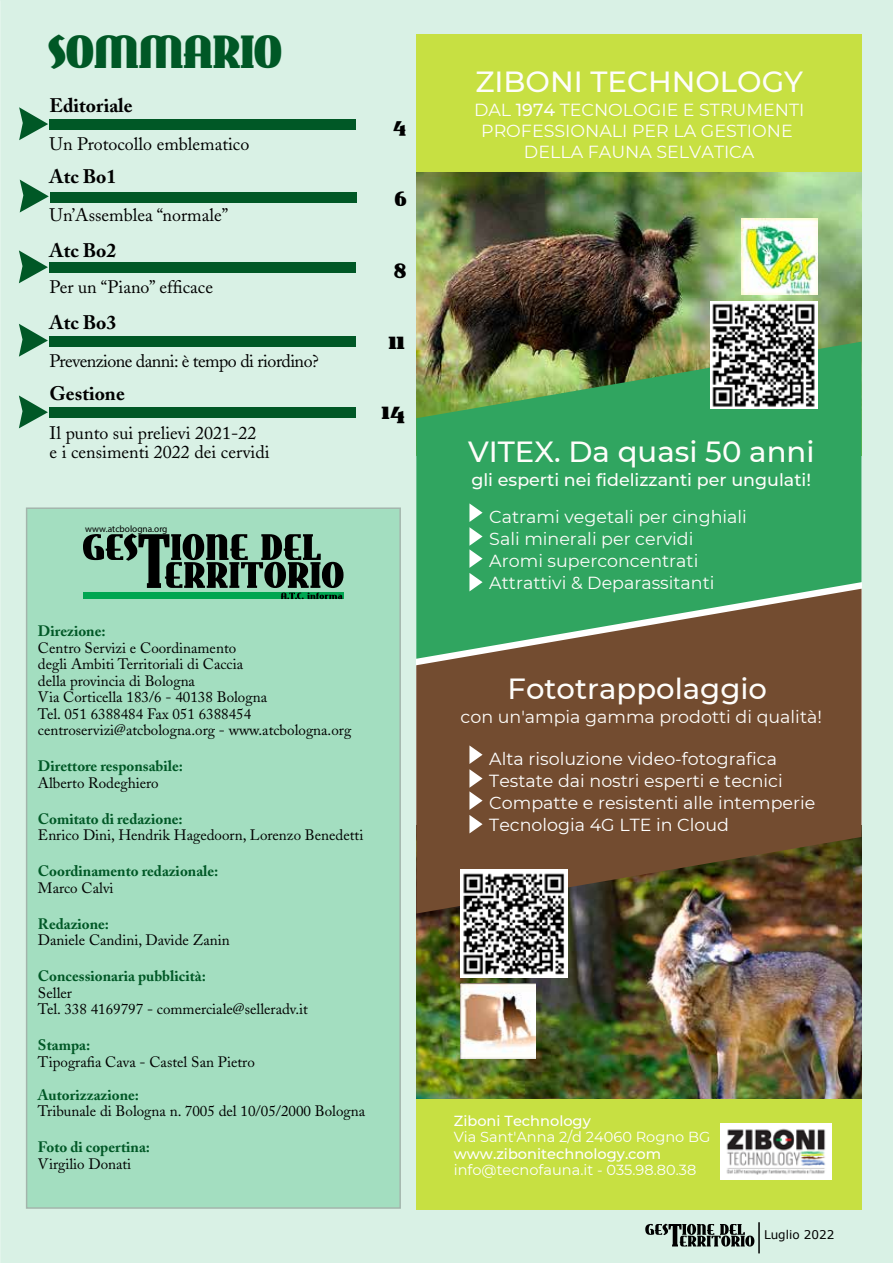
<style>
.page{position:relative;width:893px;height:1263px;background:#fff}
.page>*{position:absolute;margin:0;border:0;box-sizing:border-box;transform-origin:0 0}
.t1{font:45px "East Market";color:#005826}
.t2{font:500 29.1px "Montserrat";color:#fefdfa}
.t3{font:25.5px "East Market";color:#000}
.t4{font:22.5px "East Market";color:#000}
.t5{font:700 19.5px "Adobe Caslon";color:#000}
.t6{font:18px/19.5px "Adobe Caslon";color:#000}
.t7{font:18px "Adobe Caslon";letter-spacing:-.03em;color:#000}
.t8{font:17.4px/21.9px "Montserrat";color:#fefdfa}
.t9{font:17.4px/21.9px "Montserrat";color:#fff}
.t10{font:500 17.4px "Montserrat";color:#fefdfa}
.t11{font:15px/16.5px "Adobe Caslon";color:#000}
.t12{font:700 15px "Adobe Caslon";color:#005826}
.t13{font:14.55px "Montserrat";color:#fff}
.t14{font:500 14.55px "Montserrat";color:#fff}
.t15{font:12px "Verdana";color:#000}
.t16{font:9.3px "Myriad Pro";color:#000}
.s1{font-weight:500}
</style>
<div class="page">
<div style="left:1px;top:0;width:892px;height:1263px;background:#d9f1e5"></div>
<svg style="left:645px;top:1224px;width:109px;height:22px"></svg>
<hr style="left:758px;top:1222px;width:2px;height:31px;background:#000">
<div style="left:27px;top:508px;width:373px;height:700px;background:#a3dec0"></div>
<svg style="left:83px;top:533px;width:261px;height:66px"></svg>
<div style="left:49px;top:120px;width:307px;height:10px;background:#005826"></div>
<svg style="left:19px;top:107px;width:29px;height:33px"></svg>
<div style="left:50px;top:192px;width:307px;height:10px;background:#005826"></div>
<svg style="left:20px;top:180px;width:29px;height:33px"></svg>
<div style="left:49px;top:263px;width:307px;height:10px;background:#005826"></div>
<svg style="left:19px;top:250px;width:29px;height:33px"></svg>
<div style="left:49px;top:408px;width:307px;height:10px;background:#005826"></div>
<svg style="left:19px;top:395px;width:29px;height:33px"></svg>
<div style="left:49px;top:336px;width:307px;height:10px;background:#005826"></div>
<svg style="left:19px;top:324px;width:29px;height:33px"></svg>
<div style="left:416px;top:34px;width:445px;height:139px;background:#c7e042"></div>
<div style="left:416px;top:1098px;width:445px;height:112px;background:#c7e042"></div>
<img style="left:721px;top:1123px;width:110px;height:56px">
<img style="left:416px;top:172px;width:445px;height:170px">
<img style="left:416px;top:913px;width:445px;height:185px">
<svg style="left:416px;top:342px;width:445px;height:247px;background:#3ba05c"></svg>
<svg style="left:416px;top:589px;width:445px;height:324px;background:#6c5838"></svg>
<img style="left:741px;top:219px;width:77px;height:75px">
<img style="left:710px;top:302px;width:107px;height:107px">
<img style="left:461px;top:870px;width:107px;height:108px">
<svg style="left:469px;top:745px;width:14px;height:88px"></svg>
<svg style="left:469px;top:503px;width:14px;height:88px"></svg>
<img style="left:461px;top:983px;width:74px;height:76px">
<hr style="left:0;top:1083px;width:1px;height:180px;background:#e2f4eb">
<img style="left:0;top:156px;width:1px;height:200px">
<hr style="left:0;top:660px;width:1px;height:38px;background:#e2f4eb">
<svg style="left:0;top:900px;width:1px;height:24px"></svg>
<hr style="left:0;top:857px;width:1px;height:38px;background:#e2f4eb">
<hr style="left:0;top:354px;width:1px;height:39px;background:#e2f4eb">
<svg style="left:0;top:0;width:1px;height:110px"></svg>
<h1 class="t1" style="left:48px;top:27px;width:235px">SOMMARIO</h1>
<h3 class="t5" style="left:50px;top:94px;width:85px">Editoriale</h3>
<p class="t6" style="left:50px;top:135px;width:201px">Un Protocollo emblematico</p>
<h3 class="t5" style="left:50px;top:164px;width:68px">Atc Bo1</h3>
<p class="t6" style="left:50px;top:205px;width:180px">Un’Assemblea “normale”</p>
<h3 class="t5" style="left:50px;top:238px;width:68px">Atc Bo2</h3>
<p class="t6" style="left:50px;top:278px;width:165px">Per un “Piano” efficace</p>
<h3 class="t5" style="left:50px;top:310px;width:68px">Atc Bo3</h3>
<p class="t7" style="left:50px;top:350px;width:271px">Prevenzione danni: è tempo di riordino?</p>
<h3 class="t5" style="left:50px;top:381px;width:77px">Gestione</h3>
<p class="t6" style="left:50px;top:423px;width:222px">Il punto sui prelievi 2021-22<br>e i censimenti 2022 dei cervidi</p>
<p class="t16" style="left:85px;top:523px;width:84px">www.atcbologna.org</p>
<h3 class="t4" style="left:393px;top:111px;width:15px">4</h3>
<h3 class="t4" style="left:395px;top:185px;width:14px">6</h3>
<h3 class="t4" style="left:394px;top:258px;width:14px">8</h3>
<h3 class="t3" style="left:388px;top:325px;width:18px">11</h3>
<h3 class="t3" style="left:382px;top:396px;width:25px">14</h3>
<p class="t12" style="left:38px;top:622px;width:69px">Direzione:</p>
<p class="t11" style="left:38px;top:640px;width:315px">Centro Servizi e Coordinamento<br>degli Ambiti Territoriali di Caccia<br>della provincia di Bologna<br>Via Corticella 183/6 - 40138 Bologna<br>Tel. 051 6388484 Fax 051 6388454 centroservizi@atcbologna.org - www.atcbologna.org</p>
<p class="t12" style="left:38px;top:757px;width:147px">Direttore responsabile:</p>
<p class="t11" style="left:38px;top:775px;width:122px">Alberto Rodeghiero</p>
<p class="t12" style="left:38px;top:810px;width:146px">Comitato di redazione:</p>
<p class="t11" style="left:38px;top:827px;width:327px">Enrico Dini, Hendrik Hagedoorn, Lorenzo Benedetti</p>
<p class="t12" style="left:38px;top:862px;width:182px">Coordinamento redazionale:</p>
<p class="t11" style="left:38px;top:880px;width:77px">Marco Calvi</p>
<p class="t12" style="left:38px;top:915px;width:73px">Redazione:</p>
<p class="t11" style="left:38px;top:932px;width:193px">Daniele Candini, Davide Zanin</p>
<p class="t12" style="left:38px;top:967px;width:169px">Concessionaria pubblicità:</p>
<p class="t11" style="left:38px;top:985px;width:271px">Seller<br>Tel. 338 4169797 - commerciale@selleradv.it</p>
<p class="t12" style="left:38px;top:1036px;width:54px">Stampa:</p>
<p class="t11" style="left:38px;top:1054px;width:218px">Tipografia Cava - Castel San Pietro</p>
<p class="t12" style="left:38px;top:1086px;width:103px">Autorizzazione:</p>
<p class="t11" style="left:38px;top:1103px;width:329px">Tribunale di Bologna n. 7005 del 10/05/2000 Bologna</p>
<p class="t12" style="left:38px;top:1138px;width:114px">Foto di copertina:</p>
<p class="t11" style="left:38px;top:1156px;width:95px">Virgilio Donati</p>
<h2 class="t2" style="left:475px;top:62px;width:329px">ZIBONI TECHNOLOGY</h2>
<p class="t8" style="left:474px;top:99px;width:332px;line-height:20.7px;text-align:center">DAL <span class="s1">1974</span> TECNOLOGIE E STRUMENTI<br>PROFESSIONALI PER LA GESTIONE<br>DELLA FAUNA SELVATICA</p>
<h2 class="t2" style="left:468px;top:431px;width:348px">VITEX. Da quasi 50 anni</h2>
<p class="t10" style="left:471px;top:468px;width:341px">gli esperti nei fidelizzanti per ungulati!</p>
<p class="t8" style="left:489px;top:505px;width:259px">Catrami vegetali per cinghiali<br>Sali minerali per cervidi<br>Aromi superconcentrati<br>Attrattivi &amp; Deparassitanti</p>
<h2 class="t2" style="left:508px;top:668px;width:261px">Fototrappolaggio</h2>
<p class="t8" style="left:461px;top:705px;width:363px">con un'ampia gamma prodotti di qualità!</p>
<p class="t9" style="left:489px;top:747px;width:328px">Alta risoluzione video-fotografica Testate dai nostri esperti e tecnici Compatte e resistenti alle intemperie Tecnologia 4G LTE in Cloud</p>
<p class="t14" style="left:454px;top:1111px;width:139px">Ziboni Technology</p>
<p class="t13" style="left:454px;top:1127px;width:258px">Via Sant'Anna 2/d 24060 Rogno BG</p>
<p class="t14" style="left:454px;top:1143px;width:209px">www.zibonitechnology.com</p>
<p class="t13" style="left:454px;top:1160px;width:244px">info@tecnofauna.it - 035.98.80.38</p>
<p class="t15" style="left:764px;top:1227px;width:72px">Luglio 2022</p>
</div>
